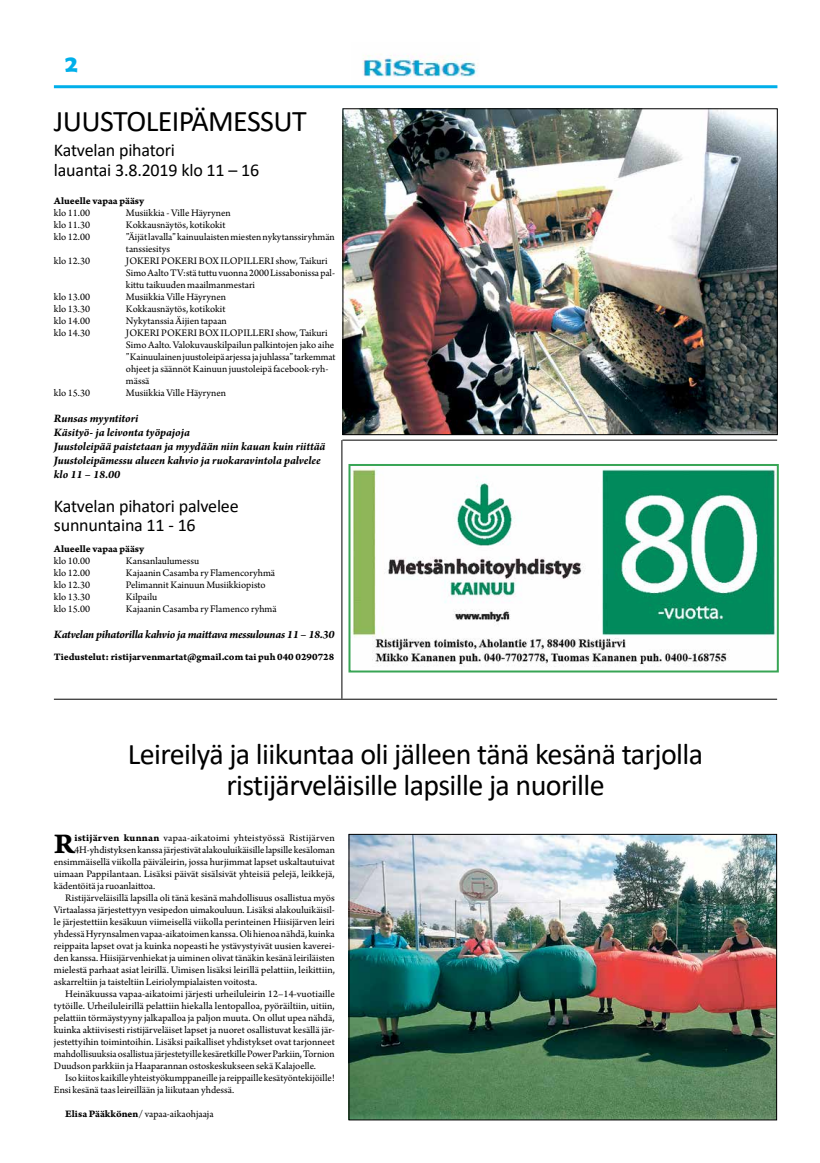
<style>
.page{position:relative;width:820px;height:1163px;background:#fff}
.page>*{position:absolute;margin:0;border:0;box-sizing:border-box;transform-origin:0 0}
.t1{font:30.1px "Arno Pro Bold Caption";color:#000}
.t2{font:30px/31.5px "Calibri";letter-spacing:-.02em;color:#000;text-align:center}
.t3{font:700 24px "Berlin Sans FB Demi";color:#00afea}
.t4{font:18px/19.5px "Calibri";letter-spacing:-.01em;color:#000}
.t5{font:italic 700 12px/14px "Arno Pro";letter-spacing:-.01em;color:#000}
.t6{font:10.5px/12px "Arno Pro";color:#000}
.t7{font:10.5px "Arno Pro Bold Caption";color:#000}
.s1{font-family:"Arno Pro Bold Caption"}
</style>
<div class="page">
<img style="left:362px;top:54px;width:116px;height:23px">
<hr style="left:54px;top:85px;width:723px;height:3px;background:#00afea">
<img style="left:350px;top:835px;width:424px;height:283px">
<div style="left:348px;top:833px;width:428px;height:287px;border:1px solid #000"></div>
<img style="left:344px;top:110px;width:431px;height:323px">
<div style="left:342px;top:108px;width:435px;height:327px;border:1px solid #000"></div>
<hr style="left:54px;top:698px;width:722px;height:1px;background:#000">
<hr style="left:341px;top:440px;width:1px;height:258px;background:#000">
<hr style="left:342px;top:439px;width:434px;height:1px;background:#000">
<img style="left:352px;top:468px;width:423px;height:197px">
<div style="left:348px;top:464px;width:430px;height:208px;border:2px solid #38a555"></div>
<h3 class="t3" style="left:65px;top:50px;width:14px">2</h3>
<h2 class="t2" style="left:54px;top:105px;width:254px">JUUSTOLEIPÄMESSUT</h2>
<h3 class="t4" style="left:54px;top:140px;width:207px">Katvelan pihatori<br>lauantai 3.8.2019 klo 11 – 16</h3>
<p class="t7" style="left:54px;top:195px;width:92px">Alueelle vapaa pääsy</p>
<p class="t6" style="left:54px;top:207px;width:38px">klo 11.00</p>
<p class="t6" style="left:126px;top:207px;width:106px">Musiikkia - Ville Häyrynen</p>
<p class="t6" style="left:54px;top:219px;width:38px">klo 11.30</p>
<p class="t6" style="left:126px;top:219px;width:101px">Kokkausnäytös, kotikokit</p>
<p class="t6" style="left:54px;top:231px;width:38px">klo 12.00</p>
<p class="t6" style="left:126px;top:231px;width:210px">”Äijät lavalla” kainuulaisten miesten nykytanssiryhmän tanssiesitys</p>
<p class="t6" style="left:54px;top:255px;width:38px">klo 12.30</p>
<p class="t6" style="left:126px;top:255px;width:210px">JOKERI POKERI BOX ILOPILLERI show, Taikuri<br>Simo Aalto TV:stä tuttu vuonna 2000 Lissabonissa pal&shy;kittu taikuuden maailmanmestari</p>
<p class="t6" style="left:54px;top:291px;width:38px">klo 13.00</p>
<p class="t6" style="left:126px;top:291px;width:102px">Musiikkia Ville Häyrynen</p>
<p class="t6" style="left:54px;top:303px;width:38px">klo 13.30</p>
<p class="t6" style="left:126px;top:303px;width:101px">Kokkausnäytös, kotikokit</p>
<p class="t6" style="left:54px;top:315px;width:38px">klo 14.00</p>
<p class="t6" style="left:126px;top:315px;width:102px">Nykytanssia Äijien tapaan</p>
<p class="t6" style="left:54px;top:327px;width:38px">klo 14.30</p>
<p class="t6" style="left:126px;top:327px;width:211px">JOKERI POKERI BOX ILOPILLERI show, Taikuri Simo Aalto. Valokuvauskilpailun palkintojen jako aihe ”Kainuulainen juustoleipä arjessa ja juhlassa” tarkemmat ohjeet ja säännöt Kainuun juustoleipä facebook-ryh&shy;mässä</p>
<p class="t6" style="left:54px;top:387px;width:38px">klo 15.30</p>
<p class="t6" style="left:126px;top:387px;width:102px">Musiikkia Ville Häyrynen</p>
<p class="t5" style="left:54px;top:412px;width:273px">Runsas myyntitori<br>Käsityö- ja leivonta työpajoja<br>Juustoleipää paistetaan ja myydään niin kauan kuin riittää Juustoleipämessu alueen kahvio ja ruokaravintola palvelee klo 11 – 18.00</p>
<h3 class="t4" style="left:54px;top:495px;width:186px">Katvelan pihatori palvelee sunnuntaina 11 - 16</h3>
<p class="t7" style="left:54px;top:543px;width:92px">Alueelle vapaa pääsy</p>
<p class="t6" style="left:54px;top:555px;width:38px">klo 10.00</p>
<p class="t6" style="left:126px;top:555px;width:75px">Kansanlaulumessu</p>
<p class="t6" style="left:54px;top:567px;width:38px">klo 12.00</p>
<p class="t6" style="left:126px;top:567px;width:151px">Kajaanin Casamba ry Flamencoryhmä</p>
<p class="t6" style="left:54px;top:579px;width:38px">klo 12.30</p>
<p class="t6" style="left:126px;top:579px;width:141px">Pelimannit Kainuun Musiikkiopisto</p>
<p class="t6" style="left:54px;top:591px;width:38px">klo 13.30</p>
<p class="t6" style="left:126px;top:591px;width:33px">Kilpailu</p>
<p class="t6" style="left:54px;top:603px;width:38px">klo 15.00</p>
<p class="t6" style="left:126px;top:603px;width:152px">Kajaanin Casamba ry Flamenco ryhmä</p>
<p class="t5" style="left:54px;top:628px;width:282px">Katvelan pihatorilla kahvio ja maittava messulounas 11 – 18.30</p>
<p class="t7" style="left:54px;top:651px;width:282px">Tiedustelut: ristijarvenmartat@gmail.com tai puh 040 0290728</p>
<h2 class="t2" style="left:128px;top:737px;width:576px">Leireilyä ja liikuntaa oli jälleen tänä kesänä tarjolla ristijärveläisille lapsille ja nuorille</h2>
<h1 class="t1" style="left:54px;top:825px;width:22px">R</h1>
<p class="t6" style="left:74px;top:831px;width:262px"><span class="s1">istijärven kunnan</span> vapaa-aikatoimi yhteistyössä Ristijärven</p>
<p class="t6" style="left:74px;top:843px;width:262px">4H-yhdistyksen kanssa järjestivät alakouluikäisille lapsille kesäloman</p>
<p class="t6" style="left:54px;top:855px;width:282px">ensimmäisellä viikolla päiväleirin, jossa hurjimmat lapset uskaltautuivat</p>
<p class="t6" style="left:54px;top:867px;width:282px">uimaan Pappilantaan. Lisäksi päivät sisälsivät yhteisiä pelejä, leikkejä,</p>
<p class="t6" style="left:54px;top:879px;width:103px">kädentöitä ja ruoanlaittoa.</p>
<p class="t6" style="left:65px;top:891px;width:271px">Ristijärveläisillä lapsilla oli tänä kesänä mahdollisuus osallistua myös</p>
<p class="t6" style="left:54px;top:903px;width:282px">Virtaalassa järjestettyyn vesipedon uimakouluun. Lisäksi alakouluikäisil-</p>
<p class="t6" style="left:54px;top:915px;width:282px">le järjestettiin kesäkuun viimeisellä viikolla perinteinen Hiisijärven leiri</p>
<p class="t6" style="left:54px;top:927px;width:282px">yhdessä Hyrynsalmen vapaa-aikatoimen kanssa. Oli hienoa nähdä, kuinka</p>
<p class="t6" style="left:54px;top:939px;width:282px">reippaita lapset ovat ja kuinka nopeasti he ystävystyivät uusien kaverei-</p>
<p class="t6" style="left:54px;top:951px;width:282px">den kanssa. Hiisijärvenhiekat ja uiminen olivat tänäkin kesänä leiriläisten</p>
<p class="t6" style="left:54px;top:963px;width:282px">mielestä parhaat asiat leirillä. Uimisen lisäksi leirillä pelattiin, leikittiin,</p>
<p class="t6" style="left:54px;top:975px;width:205px">askarreltiin ja taisteltiin Leiriolympialaisten voitosta.</p>
<p class="t6" style="left:65px;top:987px;width:271px">Heinäkuussa vapaa-aikatoimi järjesti urheiluleirin 12–14-vuotiaille</p>
<p class="t6" style="left:54px;top:999px;width:282px">tytöille. Urheiluleirillä pelattiin hiekalla lentopalloa, pyöräiltiin, uitiin,</p>
<p class="t6" style="left:54px;top:1011px;width:282px">pelattiin törmäystyyny jalkapalloa ja paljon muuta. On ollut upea nähdä,</p>
<p class="t6" style="left:54px;top:1023px;width:282px">kuinka aktiivisesti ristijärveläiset lapset ja nuoret osallistuvat kesällä jär-</p>
<p class="t6" style="left:54px;top:1035px;width:282px">jestettyihin toimintoihin. Lisäksi paikalliset yhdistykset ovat tarjonneet</p>
<p class="t6" style="left:54px;top:1047px;width:282px">mahdollisuuksia osallistua järjestetyille kesäretkille Power Parkiin, Tornion</p>
<p class="t6" style="left:54px;top:1059px;width:263px">Duudson parkkiin ja Haaparannan ostoskeskukseen sekä Kalajoelle.</p>
<p class="t6" style="left:65px;top:1071px;width:271px">Iso kiitos kaikille yhteistyökumppaneille ja reippaille kesätyöntekijöille!</p>
<p class="t6" style="left:54px;top:1083px;width:182px">Ensi kesänä taas leireillään ja liikutaan yhdessä.</p>
<p class="t6" style="left:65px;top:1107px;width:150px"><span class="s1">Elisa Pääkkönen</span>/ vapaa-aikaohjaaja</p>
</div>
